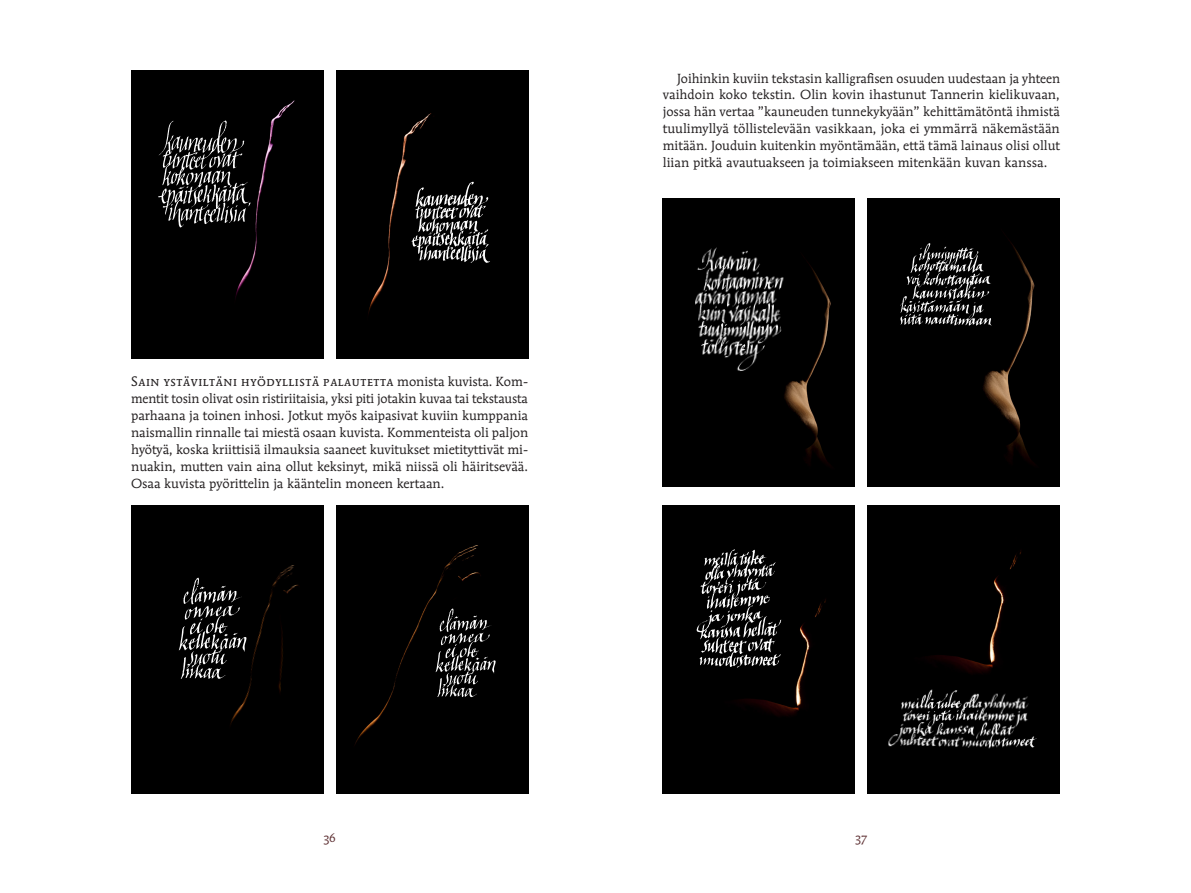
<style>
.page{position:relative;width:1191px;height:893px;background:#fff}
.page>*{position:absolute;margin:0;border:0;box-sizing:border-box;transform-origin:0 0}
.t1{font:14.38px "Mendoza EF Book SC";letter-spacing:.04em;color:#231f20}
.t2{font:13.12px/16.9px "Mendoza Roman";color:#231f20;text-align:justify}
.t3{font:13.12px "Mendoza EF Book SC";color:#603336}
.s1{font-family:"Mendoza Roman";font-size:13.12px}
</style>
<div class="page">
<div style="left:131px;top:71px;width:192px;height:288px;background:#000"></div>
<img style="left:154px;top:118px;width:101px;height:115px">
<div style="left:663px;top:198px;width:191px;height:288px;background:#000"></div>
<img style="left:686px;top:242px;width:106px;height:136px">
<div style="left:663px;top:506px;width:191px;height:288px;background:#000"></div>
<img style="left:695px;top:548px;width:89px;height:120px">
<div style="left:336px;top:71px;width:192px;height:288px;background:#000"></div>
<img style="left:409px;top:180px;width:85px;height:85px">
<div style="left:868px;top:198px;width:191px;height:288px;background:#000"></div>
<img style="left:898px;top:242px;width:96px;height:86px">
<div style="left:868px;top:506px;width:191px;height:288px;background:#000"></div>
<img style="left:887px;top:687px;width:152px;height:65px">
<div style="left:131px;top:506px;width:192px;height:288px;background:#000"></div>
<img style="left:177px;top:577px;width:70px;height:103px">
<div style="left:336px;top:506px;width:192px;height:288px;background:#000"></div>
<img style="left:435px;top:608px;width:61px;height:90px">
<p class="t1" style="left:131px;top:373px;width:398px">Sain ystäviltäni hyödyllistä palautetta <span class="s1">monista kuvista. Kom-</span></p>
<p class="t2" style="left:131px;top:390px;width:399px">mentit tosin olivat osin ristiriitaisia, yksi piti jotakin kuvaa tai tekstausta parhaana ja toinen inhosi. Jotkut myös kaipasivat kuviin kumppania naismallin rinnalle tai miestä osaan kuvista. Kommenteista oli paljon hyötyä, koska kriittisiä ilmauksia saaneet kuvitukset mietityttivät mi&shy;nuakin, mutten vain aina ollut keksinyt, mikä niissä oli häiritsevää.<br>Osaa kuvista pyörittelin ja kääntelin moneen kertaan.</p>
<p class="t2" style="left:663px;top:69px;width:399px;text-indent:14px">Joihinkin kuviin tekstasin kalligrafisen osuuden uudestaan ja yhteen vaihdoin koko tekstin. Olin kovin ihastunut Tannerin kielikuvaan, jossa hän vertaa ”kauneuden tunnekykyään” kehittämätöntä ihmistä tuulimyllyä töllistelevään vasikkaan, joka ei ymmärrä näkemästään mitään. Jouduin kuitenkin myöntämään, että tämä lainaus olisi ollut liian pitkä avautuakseen ja toimiakseen mitenkään kuvan kanssa.</p>
<p class="t3" style="left:323px;top:830px;width:14px">36</p>
<p class="t3" style="left:855px;top:830px;width:14px">37</p>
</div>
